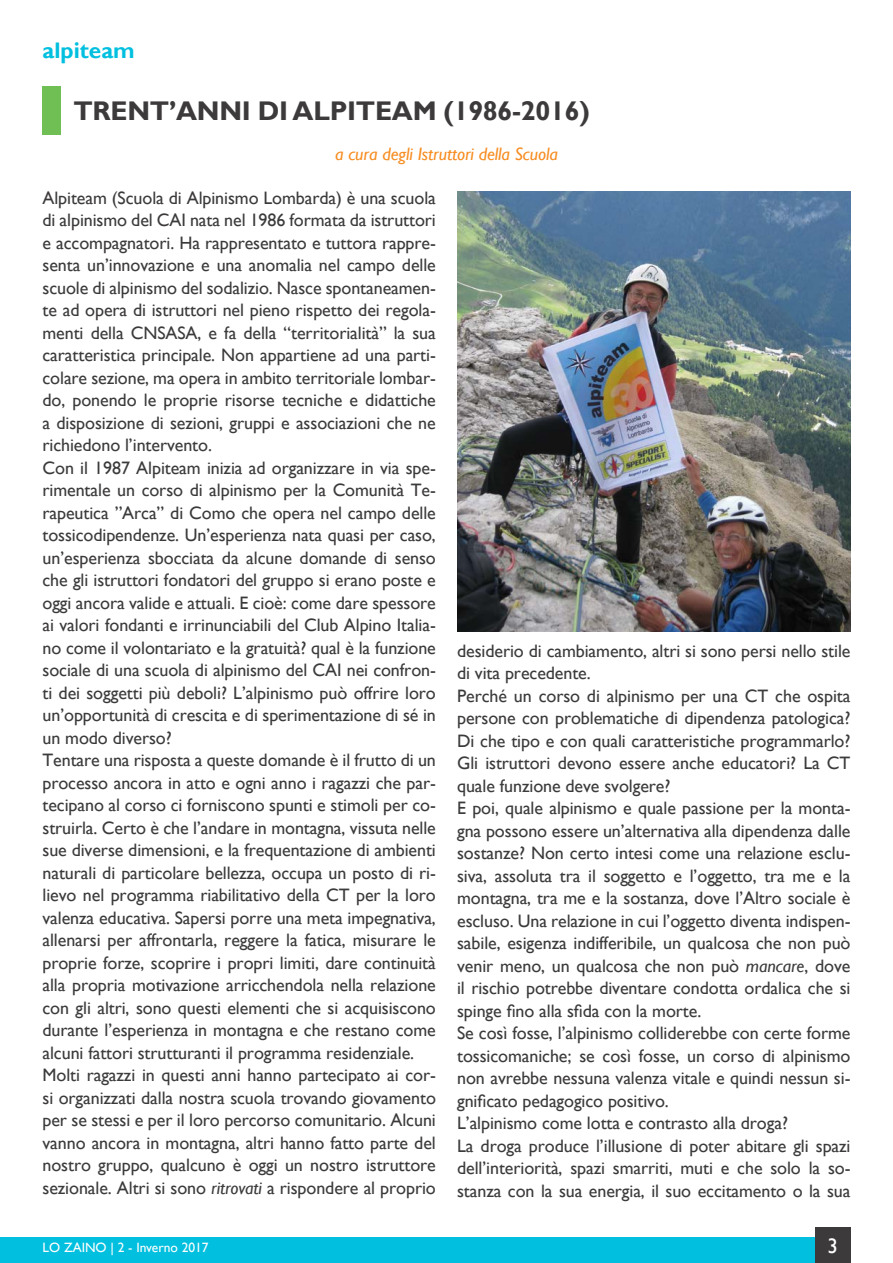
<style>
.page{position:relative;width:893px;height:1263px;background:#fff}
.page>*{position:absolute;margin:0;border:0;box-sizing:border-box;transform-origin:0 0}
.t1{font:700 27px "Gill Sans";letter-spacing:-.01em;color:#3c3a3b}
.t2{font:700 22.5px "Gill Sans";color:#00bfdf}
.t3{font:21px "Gill Sans";color:#fff}
.t4{font:18px/22.5px "Gill Sans";letter-spacing:-.005em;color:#3c3a3b}
.t5{font:italic 18px "Gill Sans";letter-spacing:-.005em;color:#f78d22}
.t6{font:13.5px "Gill Sans";color:#fff}
.s1{font-style:italic}
</style>
<div class="page">
<div style="left:0;top:1238px;width:815px;height:25px;background:#00bfdf"></div>
<div style="left:815px;top:1228px;width:35px;height:35px;background:#3c3a3b"></div>
<img style="left:457px;top:191px;width:393px;height:440px">
<div style="left:43px;top:87px;width:18px;height:48px;background:#70bf54"></div>
<p class="t2" style="left:43px;top:37px;width:94px">alpiteam</p>
<h1 class="t1" style="left:73px;top:95px;width:518px">TRENT’ANNI DI ALPITEAM (1986-2016)</h1>
<p class="t5" style="left:335px;top:143px;width:224px">a cura degli Istruttori della Scuola</p>
<p class="t4" style="left:43px;top:187px;width:395px">Alpiteam (Scuola di Alpinismo Lombarda) è una scuola di alpinismo del CAI nata nel 1986 formata da istruttori e accompagnatori. Ha rappresentato e tuttora rappre&shy;senta un’innovazione e una anomalia nel campo delle scuole di alpinismo del sodalizio. Nasce spontaneamen&shy;te ad opera di istruttori nel pieno rispetto dei regola&shy;menti della CNSASA, e fa della “territorialità” la sua caratteristica principale. Non appartiene ad una parti&shy;colare sezione, ma opera in ambito territoriale lombar&shy;do, ponendo le proprie risorse tecniche e didattiche a disposizione di sezioni, gruppi e associazioni che ne richiedono l’intervento.<br>Con il 1987 Alpiteam inizia ad organizzare in via spe&shy;rimentale un corso di alpinismo per la Comunità Te&shy;rapeutica ”Arca” di Como che opera nel campo delle tossicodipendenze. Un’esperienza nata quasi per caso, un’esperienza sbocciata da alcune domande di senso che gli istruttori fondatori del gruppo si erano poste e oggi ancora valide e attuali. E cioè: come dare spessore ai valori fondanti e irrinunciabili del Club Alpino Italia&shy;no come il volontariato e la gratuità? qual è la funzione sociale di una scuola di alpinismo del CAI nei confron&shy;ti dei soggetti più deboli? L’alpinismo può offrire loro un’opportunità di crescita e di sperimentazione di sé in un modo diverso?<br>Tentare una risposta a queste domande è il frutto di un processo ancora in atto e ogni anno i ragazzi che par&shy;tecipano al corso ci forniscono spunti e stimoli per co&shy;struirla. Certo è che l’andare in montagna, vissuta nelle sue diverse dimensioni, e la frequentazione di ambienti naturali di particolare bellezza, occupa un posto di ri&shy;lievo nel programma riabilitativo della CT per la loro valenza educativa. Sapersi porre una meta impegnativa, allenarsi per affrontarla, reggere la fatica, misurare le proprie forze, scoprire i propri limiti, dare continuità alla propria motivazione arricchendola nella relazione con gli altri, sono questi elementi che si acquisiscono durante l’esperienza in montagna e che restano come alcuni fattori strutturanti il programma residenziale.<br>Molti ragazzi in questi anni hanno partecipato ai cor&shy;si organizzati dalla nostra scuola trovando giovamento per se stessi e per il loro percorso comunitario. Alcuni vanno ancora in montagna, altri hanno fatto parte del nostro gruppo, qualcuno è oggi un nostro istruttore sezionale. Altri si sono <span class="s1">ritrovati</span> a rispondere al proprio</p>
<p class="t4" style="left:457px;top:640px;width:395px">desiderio di cambiamento, altri si sono persi nello stile di vita precedente.<br>Perché un corso di alpinismo per una CT che ospita persone con problematiche di dipendenza patologica?<br>Di che tipo e con quali caratteristiche programmarlo?<br>Gli istruttori devono essere anche educatori? La CT quale funzione deve svolgere?<br>E poi, quale alpinismo e quale passione per la monta&shy;gna possono essere un’alternativa alla dipendenza dalle sostanze? Non certo intesi come una relazione esclu&shy;siva, assoluta tra il soggetto e l’oggetto, tra me e la montagna, tra me e la sostanza, dove l’Altro sociale è escluso. Una relazione in cui l’oggetto diventa indispen&shy;sabile, esigenza indifferibile, un qualcosa che non può venir meno, un qualcosa che non può <span class="s1">mancare</span>, dove il rischio potrebbe diventare condotta ordalica che si spinge fino alla sfida con la morte.<br>Se così fosse, l’alpinismo colliderebbe con certe forme tossicomaniche; se così fosse, un corso di alpinismo non avrebbe nessuna valenza vitale e quindi nessun si&shy;gnificato pedagogico positivo.<br>L’alpinismo come lotta e contrasto alla droga?<br>La droga produce l’illusione di poter abitare gli spazi dell’interiorità, spazi smarriti, muti e che solo la so&shy;stanza con la sua energia, il suo eccitamento o la sua</p>
<p class="t6" style="left:43px;top:1239px;width:168px">LO ZAINO | 2 - Inverno 2017</p>
<p class="t3" style="left:827px;top:1233px;width:12px">3</p>
</div>
